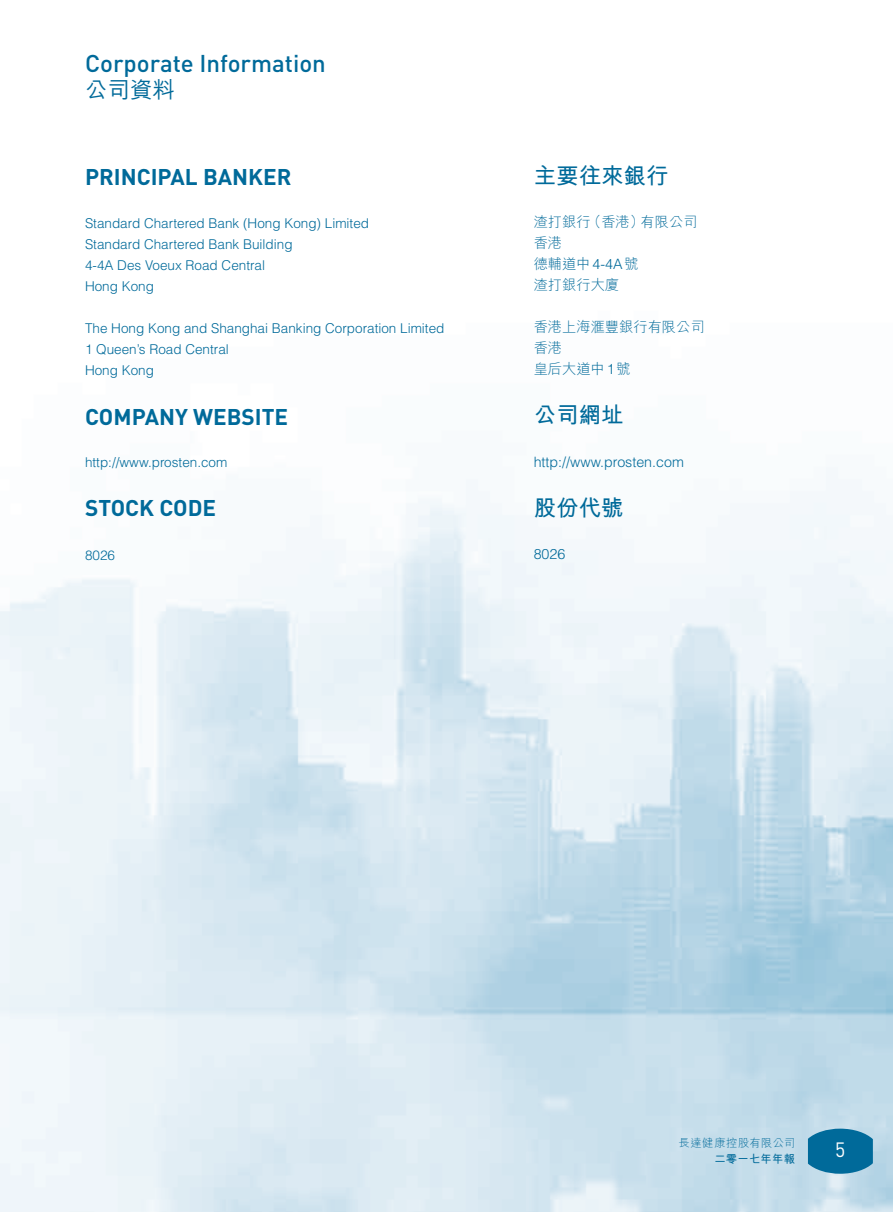
<style>
.page{position:relative;width:893px;height:1212px;background:#fff}
.page>*{position:absolute;margin:0;border:0;box-sizing:border-box;transform-origin:0 0}
.t1{font:500 24px "DIN";color:#006a9a}
.t2{font:700 22.5px "DIN";color:#006a9a}
.t3{font:700 22.5px "M Hei HK";color:#006a9a}
.t4{font:500 22.5px "M Hei HK";color:#006a9a}
.t5{font:20.4px "DIN";color:#fff;scale:.95 1}
.t6{font:300 14.25px/21px "M Hei HK";color:#006a9a}
.t7{font:300 14.25px "Helvetica LT Std";color:#006a9a}
.t8{font:300 13.5px/21px "Helvetica LT Std";color:#006a9a}
.t9{font:300 11.25px "M Hei HK";letter-spacing:.045em;color:#006a9a}
.t10{font:700 11.25px "M Hei HK";letter-spacing:.03em;color:#006a9a}
.s1{font-family:"Helvetica LT Std"}
</style>
<div class="page">
<svg style="left:808px;top:1128px;width:65px;height:46px;background:#1d7ba6"></svg>
<h1 class="t1" style="left:85px;top:48px;width:242px">Corporate Information</h1>
<h2 class="t4" style="left:85px;top:74px;width:91px">公司資料</h2>
<h2 class="t2" style="left:85px;top:162px;width:163px">PRINCIPAL BANKE</h2>
<h2 class="t2" style="left:277px;top:162px;width:16px">R</h2>
<p class="t8" style="left:85px;top:212px;width:286px">Standard Chartered Bank (Hong Kong) Limited<br>Standard Chartered Bank Building<br>4-4A Des Voeux Road Central<br>Hong Kong</p>
<p class="t8" style="left:85px;top:317px;width:361px">The Hong Kong and Shanghai Banking Corporation Limited<br>1 Queen’s Road Central<br>Hong Kong</p>
<h2 class="t2" style="left:85px;top:402px;width:202px">COMPANY WEBSITE</h2>
<p class="t8" style="left:85px;top:452px;width:144px">http://www.prosten.com</p>
<h2 class="t2" style="left:85px;top:493px;width:133px">STOCK CODE</h2>
<p class="t8" style="left:85px;top:544px;width:32px">8026</p>
<h2 class="t3" style="left:534px;top:159px;width:136px">主要往來銀行</h2>
<p class="t6" style="left:534px;top:211px;width:165px">渣打銀行（香港）有限公司香港<br>德輔道中<span class="s1">4-4A</span>號<br>渣打銀行大廈</p>
<p class="t6" style="left:534px;top:316px;width:172px">香港上海滙豐銀行有限公司香港<br>皇后大道中<span class="s1">1</span>號</p>
<h2 class="t3" style="left:534px;top:399px;width:91px">公司網址</h2>
<p class="t7" style="left:534px;top:453px;width:152px">http://www.prosten.com</p>
<h2 class="t3" style="left:534px;top:491px;width:91px">股份代號</h2>
<p class="t7" style="left:534px;top:545px;width:33px">8026</p>
<p class="t9" style="left:679px;top:1137px;width:118px">長達健康控股有限公司</p>
<p class="t10" style="left:714px;top:1151px;width:82px">二零一七年年報</p>
<h3 class="t5" style="left:835px;top:1137px;width:12px">5</h3>
</div>
